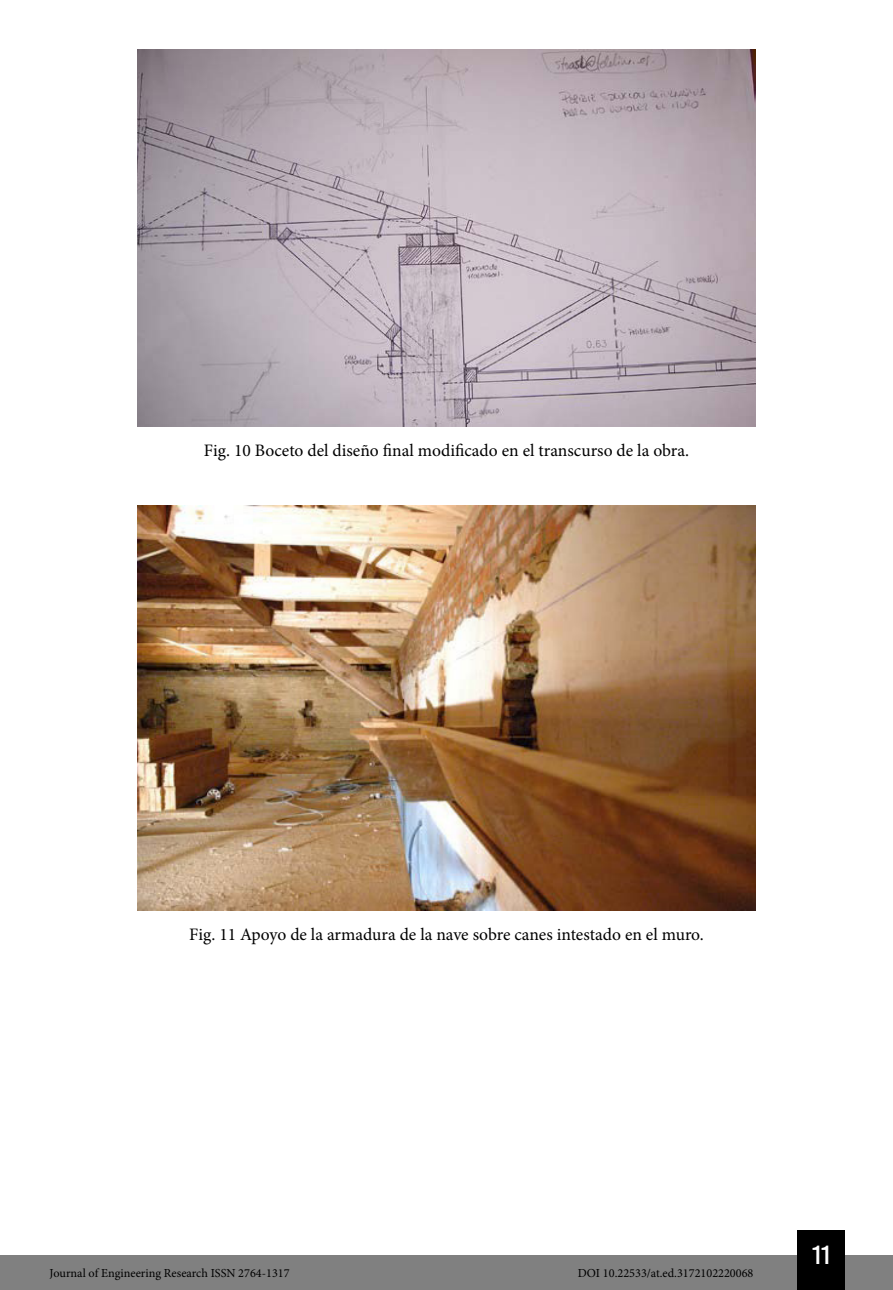
<style>
.page{position:relative;width:893px;height:1290px;background:#fff}
.page>*{position:absolute;margin:0;border:0;box-sizing:border-box;transform-origin:0 0}
.t1{font:26.25px "Bebas Kai";color:#fff}
.Info_Imagem{font:17.5px "Minion Pro";color:#000}
.t2{font:12.25px "Minion Pro";color:#000}
</style>
<div class="page">
<div style="left:0;top:1255px;width:893px;height:35px;background:#808080"></div>
<div style="left:797px;top:1230px;width:48px;height:60px;background:#000"></div>
<img style="left:138px;top:50px;width:617px;height:377px">
<img style="left:137px;top:506px;width:619px;height:405px">
<p class="Info_Imagem" style="left:204px;top:439px;width:487px">Fig. 10 Boceto del diseño final modificado en el transcurso de la obra.</p>
<p class="Info_Imagem" style="left:189px;top:923px;width:516px">Fig. 11 Apoyo de la armadura de la nave sobre canes intestado en el muro.</p>
<p class="t2" style="left:50px;top:1265px;width:242px">Journal of Engineering Research ISSN 2764-1317</p>
<p class="t2" style="left:578px;top:1265px;width:177px">DOI 10.22533/at.ed.3172102220068</p>
<h1 class="t1" style="left:812px;top:1241px;width:19px">11</h1>
</div>
